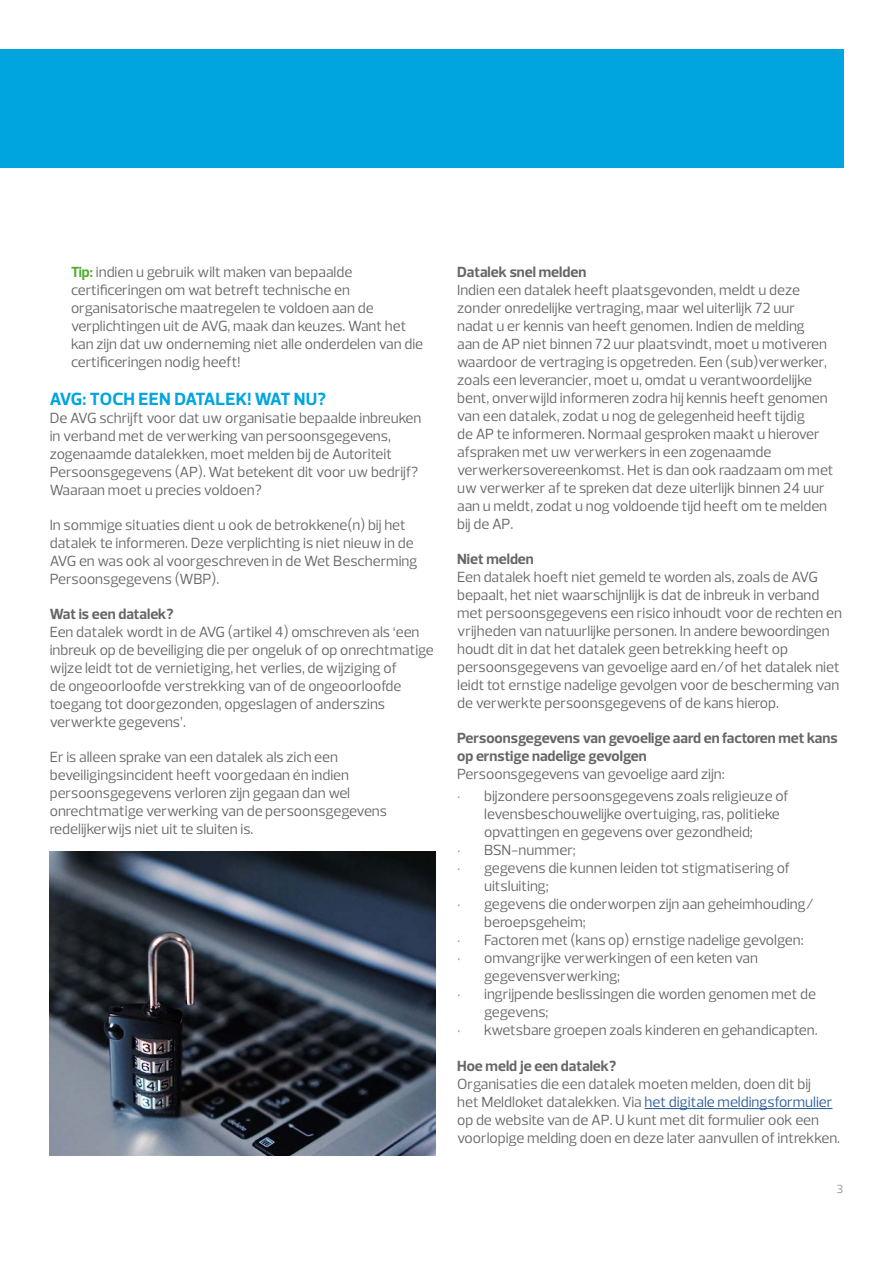
<style>
.page{position:relative;width:893px;height:1263px;background:#fff}
.page>*{position:absolute;margin:0;border:0;box-sizing:border-box;transform-origin:0 0}
.t1{font:700 18px "Prelo";letter-spacing:-.005em;color:#00a5df}
.t2{font:15px/18px "Prelo";color:#666665}
.t3{font:700 15px/18px "Prelo";color:#666665}
.t4{font:12px "Prelo";color:#8c8c8b}
.s1{font-weight:700;color:#52ae32}
.s2{color:#8c8c8b}
.s3{color:#275b9b}
</style>
<div class="page">
<hr style="left:644px;top:1108px;width:188px;height:1px;background:#275b9b">
<div style="left:0;top:50px;width:843px;height:118px;background:#00a5df"></div>
<img style="left:50px;top:852px;width:386px;height:303px">
<p class="t2" style="left:71px;top:263px;width:354px"><span class="s1">Tip:</span> indien u gebruik wilt maken van bepaalde certificeringen om wat betreft technische en organisatorische maatregelen te voldoen aan de verplichtingen uit de AVG, maak dan keuzes. Want het kan zijn dat uw onderneming niet alle onderdelen van die certificeringen nodig heeft!</p>
<p class="t1" style="left:50px;top:388px;width:278px">AVG: TOCH EEN DATALEK! WAT NU?</p>
<p class="t2" style="left:50px;top:409px;width:373px">De AVG schrijft voor dat uw organisatie bepaalde inbreuken in verband met de verwerking van persoonsgegevens, zogenaamde datalekken, moet melden bij de Autoriteit Persoonsgegevens (AP). Wat betekent dit voor uw bedrijf?<br>Waaraan moet u precies voldoen?</p>
<p class="t2" style="left:50px;top:516px;width:369px">In sommige situaties dient u ook de betrokkene(n) bij het datalek te informeren. Deze verplichting is niet nieuw in de AVG en was ook al voorgeschreven in de Wet Bescherming Persoonsgegevens (WBP).</p>
<p class="t3" style="left:50px;top:605px;width:125px">Wat is een datalek?</p>
<p class="t2" style="left:50px;top:623px;width:386px">Een datalek wordt in de AVG (artikel 4) omschreven als ‘een inbreuk op de beveiliging die per ongeluk of op onrechtmatige wijze leidt tot de vernietiging, het verlies, de wijziging of<br>de ongeoorloofde verstrekking van of de ongeoorloofde toegang tot doorgezonden, opgeslagen of anderszins verwerkte gegevens’.</p>
<p class="t2" style="left:50px;top:748px;width:339px">Er is alleen sprake van een datalek als zich een beveiligingsincident heeft voorgedaan én indien persoonsgegevens verloren zijn gegaan dan wel onrechtmatige verwerking van de persoonsgegevens redelijkerwijs niet uit te sluiten is.</p>
<p class="t3" style="left:457px;top:263px;width:131px">Datalek snel melden</p>
<p class="t2" style="left:457px;top:281px;width:378px">Indien een datalek heeft plaatsgevonden, meldt u deze zonder onredelijke vertraging, maar wel uiterlijk 72 uur nadat u er kennis van heeft genomen. Indien de melding<br>aan de AP niet binnen 72 uur plaatsvindt, moet u motiveren waardoor de vertraging is opgetreden. Een (sub)verwerker, zoals een leverancier, moet u, omdat u verantwoordelijke bent, onverwijld informeren zodra hij kennis heeft genomen van een datalek, zodat u nog de gelegenheid heeft tijdig<br>de AP te informeren. Normaal gesproken maakt u hierover afspraken met uw verwerkers in een zogenaamde verwerkersovereenkomst. Het is dan ook raadzaam om met uw verwerker af te spreken dat deze uiterlijk binnen 24 uur aan u meldt, zodat u nog voldoende tijd heeft om te melden bij de AP.</p>
<p class="t3" style="left:457px;top:550px;width:78px">Niet melden</p>
<p class="t2" style="left:457px;top:568px;width:386px">Een datalek hoeft niet gemeld te worden als, zoals de AVG bepaalt, het niet waarschijnlijk is dat de inbreuk in verband met persoonsgegevens een risico inhoudt voor de rechten en vrijheden van natuurlijke personen. In andere bewoordingen houdt dit in dat het datalek geen betrekking heeft op persoonsgegevens van gevoelige aard en/of het datalek niet leidt tot ernstige nadelige gevolgen voor de bescherming van de verwerkte persoonsgegevens of de kans hierop.</p>
<p class="t3" style="left:457px;top:729px;width:382px">Persoonsgegevens van gevoelige aard en factoren met kans op ernstige nadelige gevolgen</p>
<p class="t2" style="left:457px;top:765px;width:269px">Persoonsgegevens van gevoelige aard zijn:</p>
<p class="t2" style="left:484px;top:787px;width:306px;text-indent:-27px"><span class="s2">•</span> bijzondere persoonsgegevens zoals religieuze of levensbeschouwelijke overtuiging, ras, politieke opvattingen en gegevens over gezondheid;</p>
<p class="t2" style="left:457px;top:841px;width:120px"><span class="s2">•</span> BSN-nummer;</p>
<p class="t2" style="left:484px;top:859px;width:307px;text-indent:-27px"><span class="s2">•</span> gegevens die kunnen leiden tot stigmatisering of uitsluiting;</p>
<p class="t2" style="left:484px;top:895px;width:331px;text-indent:-27px"><span class="s2">•</span> gegevens die onderworpen zijn aan geheimhouding/ beroepsgeheim;</p>
<p class="t2" style="left:457px;top:931px;width:348px"><span class="s2">•</span> Factoren met (kans op) ernstige nadelige gevolgen:</p>
<p class="t2" style="left:484px;top:949px;width:275px;text-indent:-27px"><span class="s2">•</span> omvangrijke verwerkingen of een keten van gegevensverwerking;</p>
<p class="t2" style="left:484px;top:985px;width:333px;text-indent:-27px"><span class="s2">•</span> ingrijpende beslissingen die worden genomen met de gegevens;</p>
<p class="t2" style="left:457px;top:1021px;width:362px"><span class="s2">•</span> kwetsbare groepen zoals kinderen en gehandicapten.</p>
<p class="t3" style="left:457px;top:1057px;width:161px">Hoe meld je een datalek?</p>
<p class="t2" style="left:457px;top:1075px;width:385px">Organisaties die een datalek moeten melden, doen dit bij<br>het Meldloket datalekken. Via <span class="s3">het digitale meldingsformulier </span>op de website van de AP. U kunt met dit formulier ook een voorlopige melding doen en deze later aanvullen of intrekken.</p>
<p class="t4" style="left:837px;top:1181px;width:8px">3</p>
</div>
